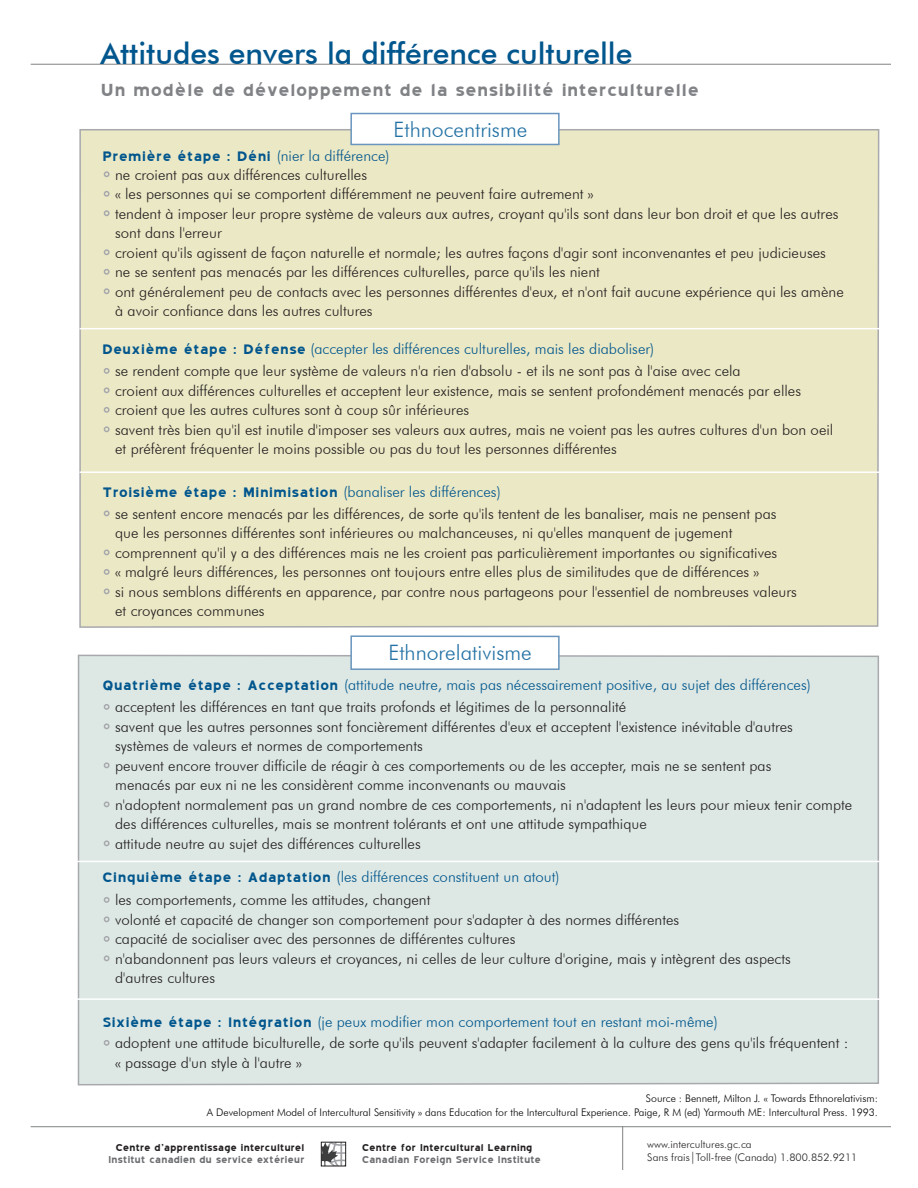
<style>
.page{position:relative;width:918px;height:1188px;background:#fff}
.page>*{position:absolute;margin:0;border:0;box-sizing:border-box;transform-origin:0 0}
.t1{font:500 30px "Futura BT";color:#00568d}
.t2{font:300 21.3px "Futura BT";color:#2472a5}
.t3{font:700 21px "Blue Highway";color:#808285}
.t4{font:700 16.5px "Blue Highway";color:#00568d}
.t5{font:300 15px/19.5px "Futura BT";color:#231f20}
.t6{font:300 15px "Futura BT";color:#00568d}
.t7{font:700 12px "Blue Highway";letter-spacing:-.02em;color:#6c6d70}
.t8{font:700 12px "Blue Highway";letter-spacing:-.02em;color:#231f20}
.t9{font:300 10.5px/13.5px "Futura BT";color:#000;text-align:right}
.t10{font:300 10.5px/13.5px "Futura BT";color:#231f20}
.s1{font-family:"Futura BT";font-weight:300;font-size:15px}
.s2{color:#a8a9ad}
.s3{font-family:"Blue Highway";font-weight:700;font-size:16.5px}
.s4{font-size:12px}
</style>
<div class="page">
<div style="left:79px;top:129px;width:801px;height:499px;background:#ebe8c5"></div>
<div style="left:77px;top:654px;width:802px;height:432px;background:#dde8e4"></div>
<div style="left:350px;top:113px;width:210px;height:32px;background:#fff;border:2px solid #6995be"></div>
<hr style="left:80px;top:328px;width:800px;height:1px;background:#fff">
<hr style="left:80px;top:471px;width:800px;height:2px;background:#fff">
<hr style="left:77px;top:861px;width:803px;height:1px;background:#fff">
<hr style="left:77px;top:998px;width:803px;height:2px;background:#fff">
<div style="left:350px;top:635px;width:210px;height:35px;background:#fff;border:2px solid #6995be"></div>
<hr style="left:31px;top:1126px;width:860px;height:1px;background:#808285">
<svg style="left:321px;top:1142px;width:25px;height:24px"></svg>
<hr style="left:622px;top:1126px;width:1px;height:44px;background:#808285">
<hr style="left:31px;top:64px;width:860px;height:1px;background:#808285">
<h1 class="t1" style="left:100px;top:35px;width:534px">Attitudes envers la différence culturelle</h1>
<h3 class="t3" style="left:100px;top:79px;width:600px">Un modèle de développement de la sensibilité interculturelle</h3>
<h2 class="t2" style="left:394px;top:116px;width:135px">Ethnocentrisme</h2>
<p class="t4" style="left:102px;top:147px;width:289px">Première étape : Déni <span class="s1">(nier la différence)</span></p>
<p class="t5" style="left:102px;top:165px;width:266px"><span class="s2">•</span> ne croient pas aux différences culturelles</p>
<p class="t5" style="left:102px;top:184px;width:493px"><span class="s2">•</span> « les personnes qui se comportent différemment ne peuvent faire autrement »</p>
<p class="t5" style="left:115px;top:204px;width:725px;text-indent:-13px"><span class="s2">•</span> tendent à imposer leur propre système de valeurs aux autres, croyant qu'ils sont dans leur bon droit et que les autres sont dans l'erreur</p>
<p class="t5" style="left:102px;top:243px;width:725px"><span class="s2">•</span> croient qu'ils agissent de façon naturelle et normale; les autres façons d'agir sont inconvenantes et peu judicieuses</p>
<p class="t5" style="left:102px;top:262px;width:499px"><span class="s2">•</span> ne se sentent pas menacés par les différences culturelles, parce qu'ils les nient</p>
<p class="t5" style="left:115px;top:282px;width:730px;text-indent:-13px"><span class="s2">•</span> ont généralement peu de contacts avec les personnes différentes d'eux, et n'ont fait aucune expérience qui les amène à avoir confiance dans les autres cultures</p>
<p class="t6" style="left:102px;top:340px;width:554px"><span class="s3">Deuxième étape : Défense</span> (accepter les différences culturelles, mais les diaboliser)</p>
<p class="t5" style="left:102px;top:361px;width:640px"><span class="s2">•</span> se rendent compte que leur système de valeurs n'a rien d'absolu - et ils ne sont pas à l'aise avec cela</p>
<p class="t5" style="left:102px;top:381px;width:700px"><span class="s2">•</span> croient aux différences culturelles et acceptent leur existence, mais se sentent profondément menacés par elles</p>
<p class="t5" style="left:102px;top:400px;width:369px"><span class="s2">•</span> croient que les autres cultures sont à coup sûr inférieures</p>
<p class="t5" style="left:115px;top:420px;width:720px;text-indent:-13px"><span class="s2">•</span> savent très bien qu'il est inutile d'imposer ses valeurs aux autres, mais ne voient pas les autres cultures d'un bon oeil et préfèrent fréquenter le moins possible ou pas du tout les personnes différentes</p>
<p class="t4" style="left:102px;top:484px;width:400px">Troisième étape : Minimisation <span class="s1">(banaliser les différences)</span></p>
<p class="t5" style="left:115px;top:504px;width:663px;text-indent:-13px"><span class="s2">•</span> se sentent encore menacés par les différences, de sorte qu'ils tentent de les banaliser, mais ne pensent pas que les personnes différentes sont inférieures ou malchanceuses, ni qu'elles manquent de jugement</p>
<p class="t5" style="left:102px;top:543px;width:677px"><span class="s2">•</span> comprennent qu'il y a des différences mais ne les croient pas particulièrement importantes ou significatives</p>
<p class="t5" style="left:102px;top:562px;width:659px"><span class="s2">•</span> « malgré leurs différences, les personnes ont toujours entre elles plus de similitudes que de différences »</p>
<p class="t5" style="left:115px;top:582px;width:683px;text-indent:-13px"><span class="s2">•</span> si nous semblons différents en apparence, par contre nous partageons pour l'essentiel de nombreuses valeurs et croyances communes</p>
<h2 class="t2" style="left:388px;top:640px;width:145px">Ethnorelativisme</h2>
<p class="t6" style="left:102px;top:676px;width:710px"><span class="s3">Quatrième étape : Acceptation</span> (attitude neutre, mais pas nécessairement positive, au sujet des différences)</p>
<p class="t5" style="left:102px;top:697px;width:526px"><span class="s2">•</span> acceptent les différences en tant que traits profonds et légitimes de la personnalité</p>
<p class="t5" style="left:115px;top:717px;width:679px;text-indent:-13px"><span class="s2">•</span> savent que les autres personnes sont foncièrement différentes d'eux et acceptent l'existence inévitable d'autres systèmes de valeurs et normes de comportements</p>
<p class="t5" style="left:115px;top:756px;width:658px;text-indent:-13px"><span class="s2">•</span> peuvent encore trouver difficile de réagir à ces comportements ou de les accepter, mais ne se sentent pas menacés par eux ni ne les considèrent comme inconvenants ou mauvais</p>
<p class="t5" style="left:115px;top:795px;width:739px;text-indent:-13px"><span class="s2">•</span> n'adoptent normalement pas un grand nombre de ces comportements, ni n'adaptent les leurs pour mieux tenir compte des différences culturelles, mais se montrent tolérants et ont une attitude sympathique</p>
<p class="t5" style="left:102px;top:834px;width:320px"><span class="s2">•</span> attitude neutre au sujet des différences culturelles</p>
<p class="t6" style="left:102px;top:868px;width:459px"><span class="s3">Cinquième étape : Adaptation</span> (les différences constituent un atout)</p>
<p class="t5" style="left:102px;top:890px;width:330px"><span class="s2">•</span> les comportements, comme les attitudes, changent</p>
<p class="t5" style="left:102px;top:910px;width:579px"><span class="s2">•</span> volonté et capacité de changer son comportement pour s'adapter à des normes différentes</p>
<p class="t5" style="left:102px;top:929px;width:415px"><span class="s2">•</span> capacité de socialiser avec des personnes de différentes cultures</p>
<p class="t5" style="left:115px;top:949px;width:677px;text-indent:-13px"><span class="s2">•</span> n'abandonnent pas leurs valeurs et croyances, ni celles de leur culture d'origine, mais y intègrent des aspects d'autres cultures</p>
<p class="t6" style="left:102px;top:1012px;width:617px"><span class="s3">Sixième étape : Intégration</span> (je peux modifier mon comportement tout en restant moi-même)</p>
<p class="t5" style="left:115px;top:1033px;width:735px;text-indent:-13px"><span class="s2">•</span> adoptent une attitude biculturelle, de sorte qu'ils peuvent s'adapter facilement à la culture des gens qu'ils fréquentent : « passage d'un style à l'autre »</p>
<p class="t9" style="left:207px;top:1092px;width:673px">Source : Bennett, Milton J. « Towards Ethnorelativism:<br>A Development Model of Intercultural Sensitivity » dans Education for the Intercultural Experience. Paige, R M (ed) Yarmouth ME: Intercultural Press. 1993.</p>
<p class="t8" style="left:116px;top:1141px;width:191px">Centre d'apprentissage interculturel</p>
<p class="t7" style="left:108px;top:1153px;width:198px">Institut canadien du service extérieur</p>
<p class="t8" style="left:362px;top:1141px;width:172px">Centre for Intercultural Learning</p>
<p class="t7" style="left:362px;top:1153px;width:181px">Canadian Foreign Service Institute</p>
<p class="t10" style="left:647px;top:1137px;width:212px">www.intercultures.gc.ca<br>Sans frais<span class="s4">|</span>Toll-free (Canada) 1.800.852.9211</p>
</div>
